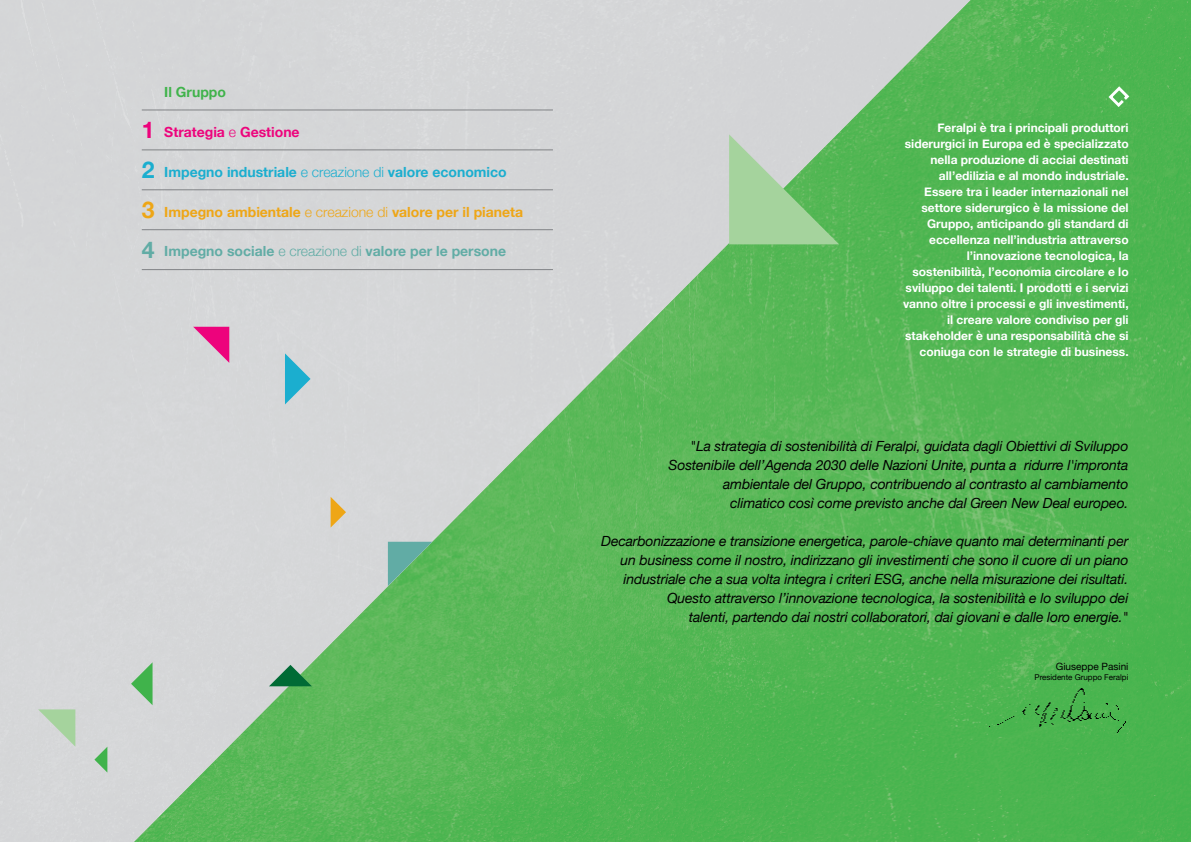
<style>
.page{position:relative;width:1191px;height:842px;background:#fff}
.page>*{position:absolute;margin:0;border:0;box-sizing:border-box;transform-origin:0 0}
.Titolo_X_X__-2019{font:700 23px "Helvetica Neue";color:#61aca5}
.Titolo_X_X__-2019-2{font:700 23px "Helvetica Neue";color:#eea616}
.Titolo_X_X__-2019-3{font:700 23px "Helvetica Neue";color:#1baecf}
.Titolo_X_X__-2019-4{font:700 23px "Helvetica Neue";color:#ed037c}
.Corpo_del_testo_-_Gi{font:italic 14px/19px "Helvetica Neue";letter-spacing:-.01em;color:#000;text-align:right}
.Titolo_X_X__-2019-5{font:700 14px "Helvetica Neue";color:#eea616}
.Titolo_X_X__-2019-6{font:700 14px "Helvetica Neue";color:#1baecf}
.Titolo_X_X__-2019-7{font:700 14px "Helvetica Neue";color:#61aca5}
.Titolo_X_X__-2019-8{font:700 14px "Helvetica Neue";color:#ed037c}
.Titolo_X_X__-2019-9{font:700 14px "Helvetica Neue";color:#40b34b}
.Corpo_del_testo_-_Gi-2{font:700 12px/16px "Helvetica Neue";color:#fff;text-align:right}
.Corpo_del_testo_-_Gi-3{font:10px "Helvetica Neue";color:#000}
.Corpo_del_testo_-_Gi-4{font:8px "Helvetica Neue";color:#000}
.s1{font-weight:300}
</style>
<div class="page">
<img style="left:134px;top:0;width:1057px;height:842px">
<svg style="left:1106px;top:84px;width:25px;height:25px"></svg>
<img style="left:980px;top:681px;width:149px;height:64px">
<hr style="left:142px;top:150px;width:411px;height:1px;background:#808285">
<hr style="left:142px;top:229px;width:411px;height:1px;background:#808285">
<hr style="left:142px;top:190px;width:411px;height:1px;background:#808285">
<hr style="left:142px;top:269px;width:411px;height:1px;background:#808285">
<hr style="left:142px;top:110px;width:411px;height:1px;background:#808285">
<svg style="left:729px;top:134px;width:110px;height:110px;background:#9bcc98"></svg>
<svg style="left:388px;top:542px;width:44px;height:44px;background:#5db27f"></svg>
<svg style="left:331px;top:497px;width:15px;height:31px"></svg>
<svg style="left:285px;top:353px;width:25px;height:51px"></svg>
<svg style="left:193px;top:327px;width:36px;height:36px"></svg>
<svg style="left:38px;top:709px;width:37px;height:38px"></svg>
<svg style="left:94px;top:747px;width:13px;height:25px"></svg>
<svg style="left:131px;top:662px;width:21px;height:43px"></svg>
<svg style="left:269px;top:665px;width:43px;height:21px"></svg>
<p class="Titolo_X_X__-2019-9" style="left:164px;top:81px;width:63px">Il Gruppo</p>
<p class="Titolo_X_X__-2019-4" style="left:142px;top:112px;width:14px">1</p>
<p class="Titolo_X_X__-2019-8" style="left:164px;top:121px;width:137px">Strategia <span class="s1">e</span> Gestione</p>
<p class="Titolo_X_X__-2019-3" style="left:142px;top:152px;width:14px">2</p>
<p class="Titolo_X_X__-2019-6" style="left:164px;top:161px;width:344px">Impegno industriale <span class="s1">e creazione di</span> valore economico</p>
<p class="Titolo_X_X__-2019-2" style="left:142px;top:192px;width:14px">3</p>
<p class="Titolo_X_X__-2019-5" style="left:164px;top:201px;width:360px">Impegno ambientale <span class="s1">e creazione di</span> valore per il pianeta</p>
<p class="Titolo_X_X__-2019" style="left:142px;top:232px;width:14px">4</p>
<p class="Titolo_X_X__-2019-7" style="left:164px;top:240px;width:343px">Impegno sociale <span class="s1">e creazione di</span> valore per le persone</p>
<p class="Corpo_del_testo_-_Gi-2" style="left:903px;top:120px;width:227px">Feralpi è tra i principali produttori siderurgici in Europa ed è specializzato nella produzione di acciai destinati all’edilizia e al mondo industriale.<br>Essere tra i leader internazionali nel settore siderurgico è la missione del Gruppo, anticipando gli standard di eccellenza nell’industria attraverso l’innovazione tecnologica, la sostenibilità, l’economia circolare e lo sviluppo dei talenti. I prodotti e i servizi vanno oltre i processi e gli investimenti, il creare valore condiviso per gli stakeholder è una responsabilità che si coniuga con le strategie di business.</p>
<p class="Corpo_del_testo_-_Gi" style="left:668px;top:438px;width:461px">"La strategia di sostenibilità di Feralpi, guidata dagli Obiettivi di Sviluppo Sostenibile dell’Agenda 2030 delle Nazioni Unite, punta a ridurre l'impronta ambientale del Gruppo, contribuendo al contrasto al cambiamento climatico così come previsto anche dal Green New Deal europeo.</p>
<p class="Corpo_del_testo_-_Gi" style="left:620px;top:533px;width:509px;text-align:justify;text-indent:-19px">Decarbonizzazione e transizione energetica, parole-chiave quanto mai determinanti per un business come il nostro, indirizzano gli investimenti che sono il cuore di un piano industriale che a sua volta integra i criteri ESG, anche nella misurazione dei risultati.</p>
<p class="Corpo_del_testo_-_Gi" style="left:667px;top:590px;width:463px">Questo attraverso l’innovazione tecnologica, la sostenibilità e lo sviluppo dei talenti, partendo dai nostri collaboratori, dai giovani e dalle loro energie."</p>
<p class="Corpo_del_testo_-_Gi-3" style="left:1055px;top:659px;width:74px">Giuseppe Pasini</p>
<p class="Corpo_del_testo_-_Gi-4" style="left:1034px;top:671px;width:95px">Presidente Gruppo Feralpi</p>
</div>
